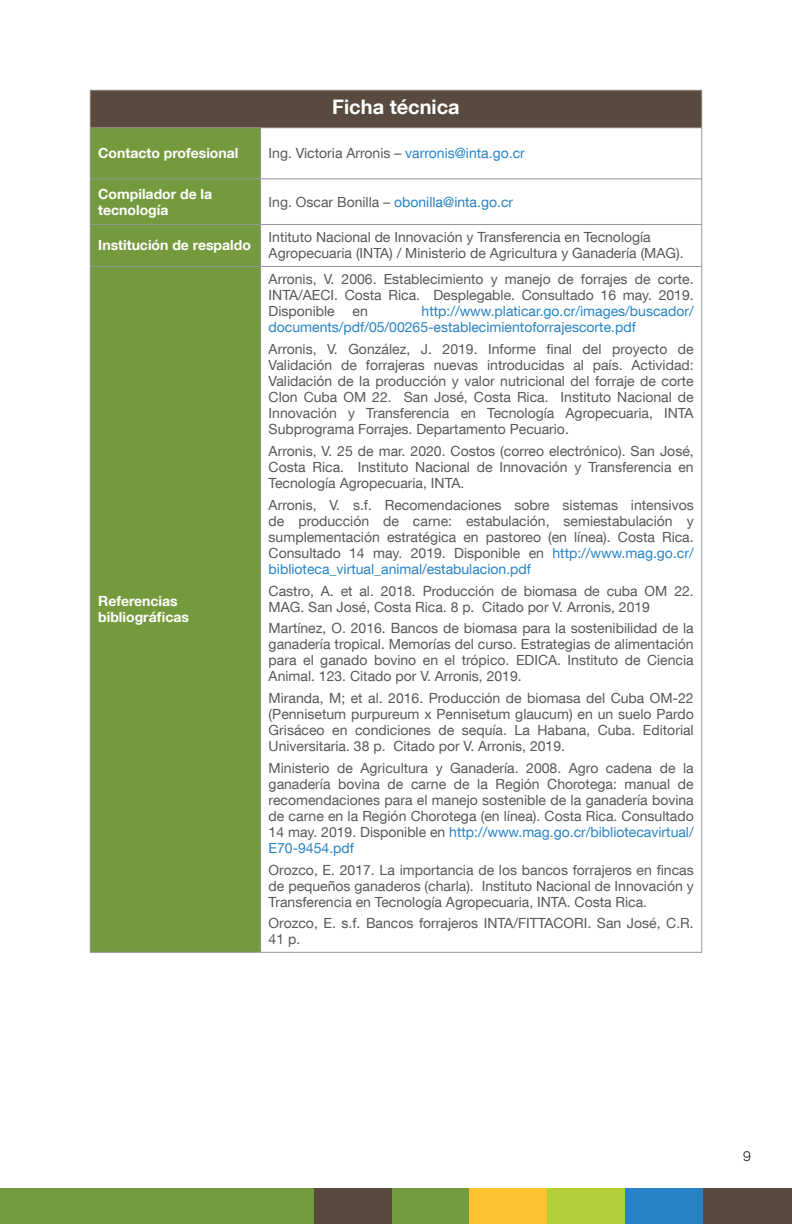
<style>
.page{position:relative;width:792px;height:1224px;background:#fff}
.page>*{position:absolute;margin:0;border:0;box-sizing:border-box;transform-origin:0 0}
.t1{font:700 20px "Helvetica Neue LT Com";color:#fff}
.t2{font:14px/16px "Helvetica Neue LT Com";color:#57585a;text-align:justify}
.t3{font:14px/16px "Helvetica Neue LT Com";color:#2783c5}
.t4{font:700 14px/16px "Helvetica Neue LT Com";color:#fff}
.t5{font:300 14px "Helvetica Neue LT Com";color:#231f20}
.s1{color:#2783c5}
.s2{color:#57585a}
</style>
<div class="page">
<div style="left:392px;top:1188px;width:78px;height:36px;background:#739c3e"></div>
<div style="left:314px;top:1188px;width:78px;height:36px;background:#584a3e"></div>
<div style="left:470px;top:1188px;width:77px;height:36px;background:#fec231"></div>
<div style="left:547px;top:1188px;width:78px;height:36px;background:#b3d038"></div>
<div style="left:625px;top:1188px;width:78px;height:36px;background:#2783c5"></div>
<div style="left:703px;top:1188px;width:89px;height:36px;background:#584a3e"></div>
<div style="left:0;top:1188px;width:314px;height:36px;background:#739c3e"></div>
<div style="left:90px;top:90px;width:612px;height:38px;background:#584a3e"></div>
<div style="left:91px;top:128px;width:169px;height:824px;background:#759a3d"></div>
<hr style="left:90px;top:178px;width:170px;height:1px;background:#939598">
<hr style="left:90px;top:224px;width:170px;height:1px;background:#939598">
<hr style="left:90px;top:266px;width:170px;height:1px;background:#939598">
<hr style="left:260px;top:266px;width:442px;height:1px;background:#939598">
<hr style="left:260px;top:178px;width:442px;height:1px;background:#939598">
<hr style="left:260px;top:224px;width:442px;height:1px;background:#939598">
<hr style="left:90px;top:128px;width:1px;height:51px;background:#939598">
<hr style="left:90px;top:179px;width:1px;height:45px;background:#939598">
<hr style="left:90px;top:225px;width:1px;height:41px;background:#939598">
<hr style="left:90px;top:267px;width:1px;height:685px;background:#939598">
<hr style="left:90px;top:952px;width:171px;height:1px;background:#939598">
<hr style="left:260px;top:128px;width:1px;height:51px;background:#939598">
<hr style="left:260px;top:179px;width:1px;height:45px;background:#939598">
<hr style="left:260px;top:225px;width:1px;height:41px;background:#939598">
<hr style="left:260px;top:267px;width:1px;height:685px;background:#939598">
<hr style="left:701px;top:128px;width:1px;height:51px;background:#939598">
<hr style="left:701px;top:179px;width:1px;height:45px;background:#939598">
<hr style="left:701px;top:224px;width:1px;height:42px;background:#939598">
<hr style="left:701px;top:266px;width:1px;height:686px;background:#939598">
<hr style="left:261px;top:952px;width:441px;height:1px;background:#939598">
<hr style="left:90px;top:90px;width:171px;height:1px;background:#9d9289">
<hr style="left:90px;top:90px;width:1px;height:38px;background:#9d9289">
<hr style="left:261px;top:90px;width:441px;height:1px;background:#9d9289">
<hr style="left:261px;top:127px;width:441px;height:1px;background:#9d9289">
<hr style="left:701px;top:90px;width:1px;height:38px;background:#9d9289">
<hr style="left:90px;top:127px;width:171px;height:1px;background:#9d9289">
<h1 class="t1" style="left:332px;top:94px;width:129px">Ficha técnica</h1>
<p class="t4" style="left:98px;top:145px;width:142px">Contacto profesional</p>
<p class="t2" style="left:269px;top:145px;width:258px">Ing. Victoria Arronis – <span class="s1">varronis@inta.go.cr</span></p>
<p class="t4" style="left:98px;top:185px;width:116px">Compilador de la tecnología</p>
<p class="t3" style="left:269px;top:193px;width:246px"><span class="s2">Ing. Oscar Bonilla –</span> obonilla@inta.go.cr</p>
<p class="t4" style="left:98px;top:237px;width:154px">Institución de respaldo</p>
<p class="t2" style="left:269px;top:229px;width:417px">Intituto Nacional de Innovación y Transferencia en Tecnología<br>Agropecuaria (INTA) / Ministerio de Agricultura y Ganadería (MAG).</p>
<p class="t4" style="left:98px;top:593px;width:92px">Referencias bibliográficas</p>
<p class="t2" style="left:269px;top:271px;width:427px">Arronis, V. 2006. Establecimiento y manejo de forrajes de corte.<br>INTA/AECI. Costa Rica. Desplegable. Consultado 16 may. 2019.<br>Disponible</p>
<p class="t3" style="left:269px;top:303px;width:427px;text-indent:153px">http://www.platicar.go.cr/images/buscador/ documents/pdf/05/00265-establecimientoforrajescorte.pdf</p>
<p class="t2" style="left:269px;top:341px;width:427px">Arronis, V. González, J. 2019. Informe final del proyecto de Validación de forrajeras nuevas introducidas al país. Actividad:<br>Validación de la producción y valor nutricional del forraje de corte Clon Cuba OM 22. San José, Costa Rica. Instituto Nacional de Innovación y Transferencia en Tecnología Agropecuaria, INTA Subprograma Forrajes. Departamento Pecuario.</p>
<p class="t2" style="left:269px;top:443px;width:427px">Arronis, V. 25 de mar. 2020. Costos (correo electrónico). San José, Costa Rica. Instituto Nacional de Innovación y Transferencia en Tecnología Agropecuaria, INTA.</p>
<p class="t2" style="left:269px;top:496px;width:427px">Arronis, V. s.f. Recomendaciones sobre sistemas intensivos de producción de carne: estabulación, semiestabulación y sumplementación estratégica en pastoreo (en línea). Costa Rica.<br>Consultado 14 may. 2019. Disponible en <span class="s1">http://www.mag.go.cr/ biblioteca_virtual_animal/estabulacion.pdf</span></p>
<p class="t2" style="left:269px;top:582px;width:427px">Castro, A. et al. 2018. Producción de biomasa de cuba OM 22.<br>MAG. San José, Costa Rica. 8 p. Citado por V. Arronis, 2019</p>
<p class="t2" style="left:269px;top:620px;width:427px">Martínez, O. 2016. Bancos de biomasa para la sostenibilidad de la ganadería tropical. Memorías del curso. Estrategias de alimentación para el ganado bovino en el trópico. EDICA. Instituto de Ciencia Animal. 123. Citado por V. Arronis, 2019.</p>
<p class="t2" style="left:269px;top:690px;width:427px">Miranda, M; et al. 2016. Producción de biomasa del Cuba OM-22 (Pennisetum purpureum x Pennisetum glaucum) en un suelo Pardo Grisáceo en condiciones de sequía. La Habana, Cuba. Editorial Universitaria. 38 p. Citado por V. Arronis, 2019.</p>
<p class="t2" style="left:269px;top:759px;width:427px">Ministerio de Agricultura y Ganadería. 2008. Agro cadena de la ganadería bovina de carne de la Región Chorotega: manual de recomendaciones para el manejo sostenible de la ganadería bovina de carne en la Región Chorotega (en línea). Costa Rica. Consultado 14 may. 2019. Disponible en <span class="s1">http://www.mag.go.cr/bibliotecavirtual/ E70-9454.pdf</span></p>
<p class="t2" style="left:269px;top:861px;width:427px">Orozco, E. 2017. La importancia de los bancos forrajeros en fincas de pequeños ganaderos (charla). Instituto Nacional de Innovación y Transferencia en Tecnología Agropecuaria, INTA. Costa Rica.</p>
<p class="t2" style="left:269px;top:915px;width:427px">Orozco, E. s.f. Bancos forrajeros INTA/FITTACORI. San José, C.R.<br>41 p.</p>
<p class="t2" style="left:353px;top:303px;width:17px">en</p>
<p class="t5" style="left:743px;top:1148px;width:9px">9</p>
</div>
